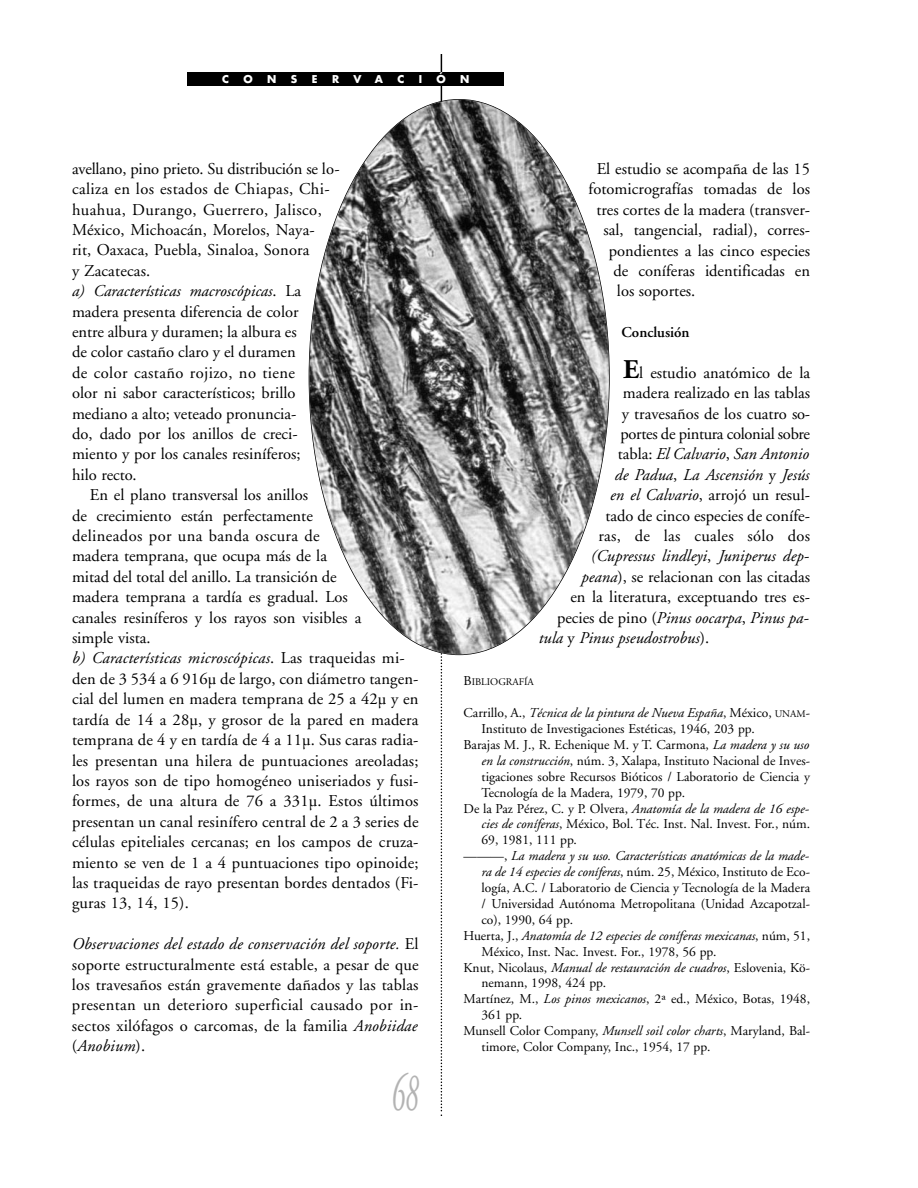
<style>
.page{position:relative;width:918px;height:1188px;background:#fff}
.page>*{position:absolute;margin:0;border:0;box-sizing:border-box;transform-origin:0 0}
.t1{font:italic 54px "Adobe Garamond";color:#b3b3b3;scale:.5 1}
.t2{font:16.5px/20.4px "Adobe Garamond";color:#000;text-align:justify}
.t3{font:italic 16.5px "Adobe Garamond";color:#000}
.t4{font:16.5px "Adobe Garamond";letter-spacing:.025em;color:#000}
.t5{font:16.5px "Adobe Garamond";letter-spacing:-.02em;color:#000}
.t6{font:16.5px "Adobe Garamond";letter-spacing:.02em;color:#000}
.t7{font:600 15px "Adobe Garamond";color:#000}
.t8{font:13.5px "Adobe Garamond";color:#000}
.t9{font:italic 13.5px "Adobe Garamond";color:#000}
.t10{font:700 10.5px "Futura";color:#fff}
.t11{font:10.2px "Adobe Garamond";color:#000}
.s1{font-style:normal}
.s2{font-style:italic}
.s3{font-weight:700;font-size:27px}
.s4{font-size:13.5px}
.s5{font-style:normal;font-size:10.2px}
</style>
<div class="page">
<hr style="left:441px;top:54px;width:1px;height:306px;background:#000">
<svg style="left:441px;top:653px;width:1px;height:463px"></svg>
<div style="left:188px;top:72px;width:316px;height:14px;background:#000"></div>
<img style="left:309px;top:100px;width:300px;height:554px;border-radius:50%">
<p class="t10" style="left:222px;top:74px;width:8px">C</p>
<p class="t10" style="left:244px;top:74px;width:11px">O</p>
<p class="t10" style="left:267px;top:74px;width:11px">N</p>
<p class="t10" style="left:291px;top:74px;width:8px">S</p>
<p class="t10" style="left:312px;top:74px;width:7px">E</p>
<p class="t10" style="left:332px;top:74px;width:9px">R</p>
<p class="t10" style="left:353px;top:74px;width:9px">V</p>
<p class="t10" style="left:375px;top:74px;width:10px">A</p>
<p class="t10" style="left:397px;top:74px;width:8px">C</p>
<p class="t10" style="left:419px;top:74px;width:5px">I</p>
<p class="t10" style="left:437px;top:74px;width:11px">Ó</p>
<p class="t10" style="left:460px;top:74px;width:11px">N</p>
<p class="t2" style="left:72px;top:160px;width:269px">avellano, pino prieto. Su distribución se lo-</p>
<p class="t4" style="left:72px;top:182px;width:259px">caliza en los estados de Chiapas, Chi-</p>
<p class="t4" style="left:72px;top:203px;width:251px">huahua, Durango, Guerrero, Jalisco,</p>
<p class="t2" style="left:72px;top:221px;width:244px">México, Michoacán, Morelos, Naya-</p>
<p class="t2" style="left:72px;top:242px;width:239px">rit, Oaxaca, Puebla, Sinaloa, Sonora</p>
<p class="t2" style="left:72px;top:262px;width:80px">y Zacatecas.</p>
<p class="t3" style="left:72px;top:284px;width:231px">a) Características macroscópicas<span class="s1">. La</span></p>
<p class="t2" style="left:72px;top:303px;width:228px">madera presenta diferencia de color</p>
<p class="t2" style="left:72px;top:323px;width:226px">entre albura y duramen; la albura es</p>
<p class="t2" style="left:72px;top:344px;width:225px">de color castaño claro y el duramen</p>
<p class="t4" style="left:72px;top:366px;width:225px">de color castaño rojizo, no tiene</p>
<p class="t2" style="left:72px;top:384px;width:225px">olor ni sabor característicos; brillo</p>
<p class="t2" style="left:72px;top:405px;width:226px">mediano a alto; veteado pronuncia-</p>
<p class="t2" style="left:72px;top:425px;width:227px">do, dado por los anillos de creci-</p>
<p class="t2" style="left:72px;top:446px;width:230px">miento y por los canales resiníferos;</p>
<p class="t2" style="left:72px;top:466px;width:66px">hilo recto.</p>
<p class="t2" style="left:90px;top:486px;width:220px">En el plano transversal los anillos</p>
<p class="t2" style="left:72px;top:507px;width:242px">de crecimiento están perfectamente</p>
<p class="t4" style="left:72px;top:529px;width:249px">delineados por una banda oscura de</p>
<p class="t2" style="left:72px;top:548px;width:257px">madera temprana, que ocupa más de la</p>
<p class="t2" style="left:72px;top:568px;width:266px">mitad del total del anillo. La transición de</p>
<p class="t2" style="left:72px;top:588px;width:277px">madera temprana a tardía es gradual. Los</p>
<p class="t2" style="left:72px;top:609px;width:291px">canales resiníferos y los rayos son visibles a</p>
<p class="t2" style="left:72px;top:629px;width:80px">simple vista.</p>
<p class="t3" style="left:72px;top:652px;width:334px">b) Características microscópicas<span class="s1">. Las traqueidas mi-</span></p>
<p class="t2" style="left:72px;top:670px;width:348px">den de 3 534 a 6 916µ de largo, con diámetro tangen-</p>
<p class="t2" style="left:72px;top:690px;width:348px">cial del lumen en madera temprana de 25 a 42µ y en</p>
<p class="t2" style="left:72px;top:711px;width:348px">tardía de 14 a 28µ, y grosor de la pared en madera</p>
<p class="t2" style="left:72px;top:731px;width:348px">temprana de 4 y en tardía de 4 a 11µ. Sus caras radia-</p>
<p class="t2" style="left:72px;top:752px;width:348px">les presentan una hilera de puntuaciones areoladas;</p>
<p class="t2" style="left:72px;top:772px;width:348px">los rayos son de tipo homogéneo uniseriados y fusi-</p>
<p class="t2" style="left:72px;top:792px;width:348px">formes, de una altura de 76 a 331µ. Estos últimos</p>
<p class="t2" style="left:72px;top:813px;width:348px">presentan un canal resinífero central de 2 a 3 series de</p>
<p class="t2" style="left:72px;top:833px;width:348px">células epiteliales cercanas; en los campos de cruza-</p>
<p class="t2" style="left:72px;top:854px;width:348px">miento se ven de 1 a 4 puntuaciones tipo opinoide;</p>
<p class="t2" style="left:72px;top:874px;width:348px">las traqueidas de rayo presentan bordes dentados (Fi-</p>
<p class="t2" style="left:72px;top:894px;width:118px">guras 13, 14, 15).</p>
<p class="t2" style="left:72px;top:935px;width:348px"><span class="s2">Observaciones del estado de conservación del soporte.</span> El soporte estructuralmente está estable, a pesar de que los travesaños están gravemente dañados y las tablas presentan un deterioro superficial causado por in&shy;sectos xilófagos o carcomas, de la familia <span class="s2">Anobiidae </span>(<span class="s2">Anobium</span>).</p>
<h1 class="t1" style="left:392px;top:1071px;width:55px">68</h1>
<p class="t2" style="left:597px;top:160px;width:215px">El estudio se acompaña de las 15</p>
<p class="t2" style="left:588px;top:180px;width:223px">fotomicrografías tomadas de los</p>
<p class="t2" style="left:596px;top:201px;width:215px">tres cortes de la madera (transver-</p>
<p class="t2" style="left:604px;top:221px;width:208px">sal, tangencial, radial), corres-</p>
<p class="t2" style="left:609px;top:242px;width:203px">pondientes a las cinco especies</p>
<p class="t2" style="left:614px;top:262px;width:198px">de coníferas identificadas en</p>
<p class="t2" style="left:617px;top:282px;width:80px">los soportes.</p>
<p class="t7" style="left:622px;top:326px;width:70px">Conclusión</p>
<p class="t2" style="left:623px;top:364px;width:188px"><span class="s3">E</span>l estudio anatómico de la</p>
<p class="t2" style="left:623px;top:384px;width:189px">madera realizado en las tablas</p>
<p class="t2" style="left:622px;top:405px;width:190px">y travesaños de los cuatro so-</p>
<p class="t5" style="left:621px;top:427px;width:191px">portes de pintura colonial sobre</p>
<p class="t3" style="left:618px;top:448px;width:193px"><span class="s1">tabla:</span> El Calvario<span class="s1">,</span> San Antonio</p>
<p class="t3" style="left:615px;top:468px;width:196px">de Padua<span class="s1">,</span> La Ascensión <span class="s1">y</span> Jesús</p>
<p class="t2" style="left:610px;top:486px;width:201px"><span class="s2">en el Calvario</span>, arrojó un resul-</p>
<p class="t2" style="left:605px;top:507px;width:206px">tado de cinco especies de conífe-</p>
<p class="t6" style="left:599px;top:529px;width:213px">ras, de las cuales sólo dos</p>
<p class="t3" style="left:591px;top:550px;width:219px">(Cupressus lindleyi<span class="s1">,</span> Juniperus dep-</p>
<p class="t2" style="left:582px;top:568px;width:230px"><span class="s2">peana</span>), se relacionan con las citadas</p>
<p class="t2" style="left:570px;top:588px;width:241px">en la literatura, exceptuando tres es-</p>
<p class="t3" style="left:557px;top:611px;width:253px"><span class="s1">pecies de pino (</span>Pinus oocarpa<span class="s1">,</span> Pinus pa-</p>
<p class="t3" style="left:539px;top:631px;width:172px">tula <span class="s1">y</span> Pinus pseudostrobus<span class="s1">).</span></p>
<p class="t11" style="left:464px;top:678px;width:72px"><span class="s4">B</span>IBLIOGRAFÍA</p>
<p class="t9" style="left:464px;top:707px;width:348px"><span class="s1">Carrillo, A.,</span> Técnica de la pintura de Nueva España<span class="s1">, México,</span> <span class="s5">UNAM</span><span class="s1">-</span></p>
<p class="t8" style="left:482px;top:723px;width:275px">Instituto de Investigaciones Estéticas, 1946, 203 pp.</p>
<p class="t8" style="left:464px;top:739px;width:347px">Barajas M. J., R. Echenique M. y T. Carmona, <span class="s2">La madera y su uso</span></p>
<p class="t8" style="left:482px;top:755px;width:330px"><span class="s2">en la construcción</span>, núm. 3, Xalapa, Instituto Nacional de Inves-</p>
<p class="t8" style="left:482px;top:771px;width:330px">tigaciones sobre Recursos Bióticos / Laboratorio de Ciencia y</p>
<p class="t8" style="left:482px;top:787px;width:205px">Tecnología de la Madera, 1979, 70 pp.</p>
<p class="t9" style="left:464px;top:803px;width:347px"><span class="s1">De la Paz Pérez, C. y P. Olvera,</span> Anatomía de la madera de 16 espe-</p>
<p class="t8" style="left:482px;top:819px;width:330px"><span class="s2">cies de coníferas</span>, México, Bol. Téc. Inst. Nal. Invest. For., núm.</p>
<p class="t8" style="left:482px;top:835px;width:97px">69, 1981, 111 pp.</p>
<p class="t9" style="left:464px;top:851px;width:347px"><span class="s1">———,</span> La madera y su uso. Características anatómicas de la made-</p>
<p class="t8" style="left:482px;top:866px;width:330px"><span class="s2">ra de 14 especies de coníferas</span>, núm. 25, México, Instituto de Eco-</p>
<p class="t8" style="left:482px;top:882px;width:330px">logía, A.C. / Laboratorio de Ciencia y Tecnología de la Madera</p>
<p class="t8" style="left:482px;top:898px;width:330px">/ Universidad Autónoma Metropolitana (Unidad Azcapotzal-</p>
<p class="t8" style="left:482px;top:914px;width:93px">co), 1990, 64 pp.</p>
<p class="t9" style="left:464px;top:930px;width:348px"><span class="s1">Huerta, J.,</span> Anatomía de 12 especies de coníferas mexicanas<span class="s1">, núm, 51,</span></p>
<p class="t8" style="left:482px;top:946px;width:236px">México, Inst. Nac. Invest. For., 1978, 56 pp.</p>
<p class="t9" style="left:464px;top:962px;width:348px"><span class="s1">Knut, Nicolaus,</span> Manual de restauración de cuadros<span class="s1">, Eslovenia, Kö-</span></p>
<p class="t8" style="left:482px;top:978px;width:126px">nemann, 1998, 424 pp.</p>
<p class="t8" style="left:464px;top:994px;width:348px">Martínez, M., <span class="s2">Los pinos mexicanos</span>, 2ª ed., México, Botas, 1948,</p>
<p class="t8" style="left:482px;top:1010px;width:42px">361 pp.</p>
<p class="t8" style="left:464px;top:1025px;width:348px">Munsell Color Company, <span class="s2">Munsell soil color charts</span>, Maryland, Bal-</p>
<p class="t8" style="left:482px;top:1041px;width:230px">timore, Color Company, Inc., 1954, 17 pp.</p>
</div>
